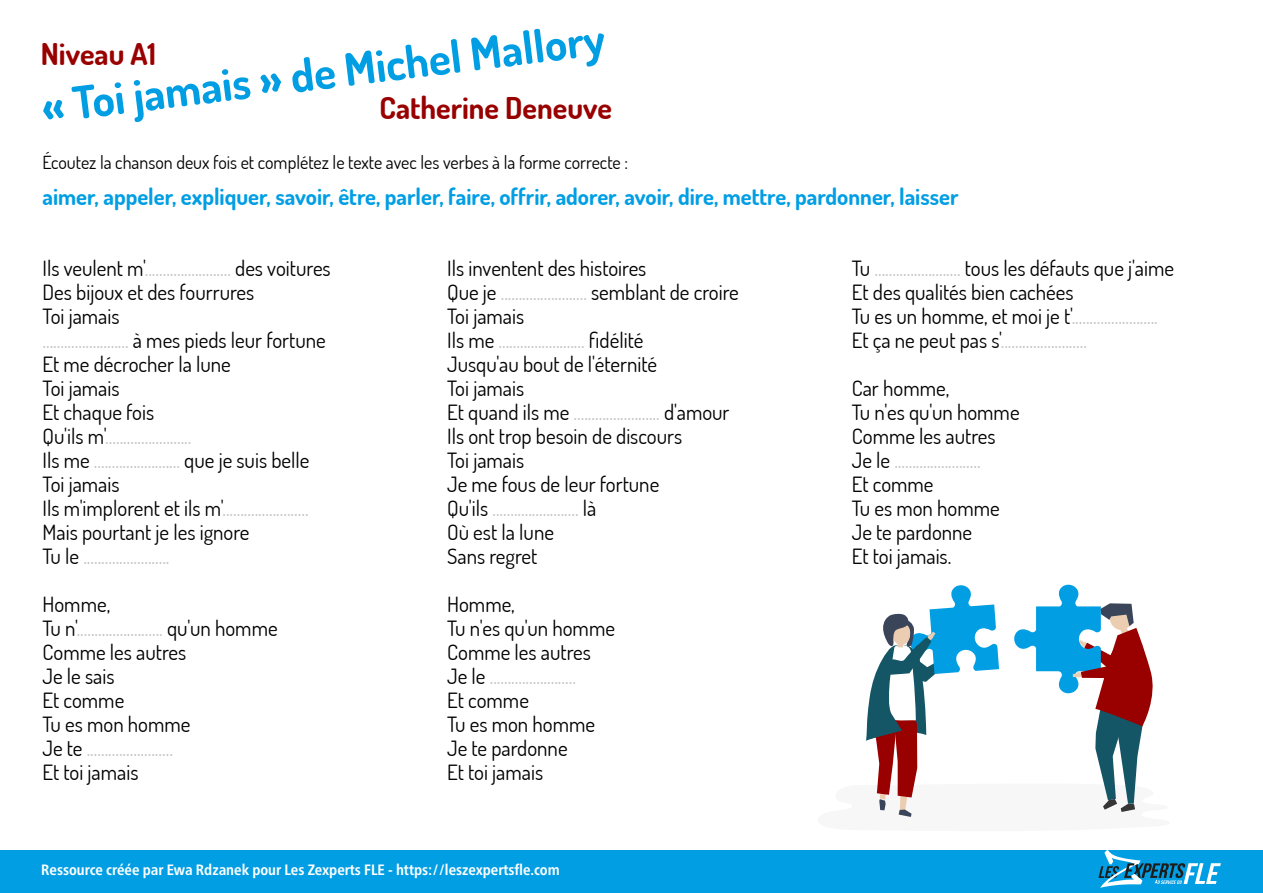
<style>
.page{position:relative;width:1263px;height:893px;background:#fff}
.page>*{position:absolute;margin:0;border:0;box-sizing:border-box;transform-origin:0 0}
.t1{font:700 45px "Dosis";color:#019ee4}
.t2{font:700 30px "Dosis";color:#900}
.t3{font:700 22.5px "Dosis";color:#019ee4}
.t4{font:21px/24px "Dosis";color:#000}
.t5{font:18px "Dosis";color:#000}
.t6{font:700 condensed 15px "Frutiger Neue LT Pro";color:#fff}
.s1{color:rgb(0 0 0/.25)}
</style>
<div class="page">
<div style="left:0;top:850px;width:1263px;height:43px;background:#019ee4"></div>
<svg style="left:1098px;top:850px;width:123px;height:38px"></svg>
<svg style="left:866px;top:584px;width:287px;height:233px"></svg>
<h1 class="t1" style="left:38px;top:78px;width:569px;rotate:-7deg">« Toi jamais » de Michel Mallory</h1>
<h2 class="t2" style="left:41px;top:34px;width:117px">Niveau A1</h2>
<h2 class="t2" style="left:380px;top:88px;width:234px">Catherine Deneuve</h2>
<p class="t5" style="left:43px;top:151px;width:587px">Écoutez la chanson deux fois et complétez le texte avec les verbes à la forme correcte :</p>
<p class="t3" style="left:43px;top:182px;width:917px">aimer, appeler, expliquer, savoir, être, parler, faire, offrir, adorer, avoir, dire, mettre, pardonner, laisser</p>
<p class="t4" style="left:43px;top:256px;width:290px">Ils veulent m'<span class="s1">........................</span> des voitures<br>Des bijoux et des fourrures<br>Toi jamais<br><span class="s1">........................</span> à mes pieds leur fortune<br>Et me décrocher la lune<br>Toi jamais<br>Et chaque fois<br>Qu'ils m'<span class="s1">........................<br></span>Ils me <span class="s1">........................</span> que je suis belle<br>Toi jamais<br>Ils m'implorent et ils m'<span class="s1">........................<br></span>Mais pourtant je les ignore<br>Tu le <span class="s1">........................</span></p>
<p class="t4" style="left:43px;top:592px;width:237px">Homme,<br>Tu n'<span class="s1">........................</span> qu'un homme<br>Comme les autres<br>Je le sais<br>Et comme<br>Tu es mon homme<br>Je te <span class="s1">........................<br></span>Et toi jamais</p>
<p class="t4" style="left:447px;top:256px;width:293px">Ils inventent des histoires<br>Que je <span class="s1">........................</span> semblant de croire<br>Toi jamais<br>Ils me <span class="s1">........................</span> fidélité<br>Jusqu'au bout de l'éternité<br>Toi jamais<br>Et quand ils me <span class="s1">........................</span> d'amour<br>Ils ont trop besoin de discours<br>Toi jamais<br>Je me fous de leur fortune<br>Qu'ils <span class="s1">........................</span> là<br>Où est la lune<br>Sans regret</p>
<p class="t4" style="left:447px;top:592px;width:169px">Homme,<br>Tu n'es qu'un homme<br>Comme les autres<br>Je le <span class="s1">........................<br></span>Et comme<br>Tu es mon homme<br>Je te pardonne<br>Et toi jamais</p>
<p class="t6" style="left:41px;top:864px;width:520px">Ressource créée par Ewa Rdzanek pour Les Zexperts FLE - https://leszexpertsfle.com</p>
<p class="t4" style="left:852px;top:256px;width:324px">Tu <span class="s1">........................</span> tous les défauts que j'aime Et des qualités bien cachées<br>Tu es un homme, et moi je t'<span class="s1">........................<br></span>Et ça ne peut pas s'<span class="s1">........................</span></p>
<p class="t4" style="left:852px;top:376px;width:169px">Car homme,<br>Tu n'es qu'un homme<br>Comme les autres<br>Je le <span class="s1">........................<br></span>Et comme<br>Tu es mon homme<br>Je te pardonne<br>Et toi jamais.</p>
</div>
